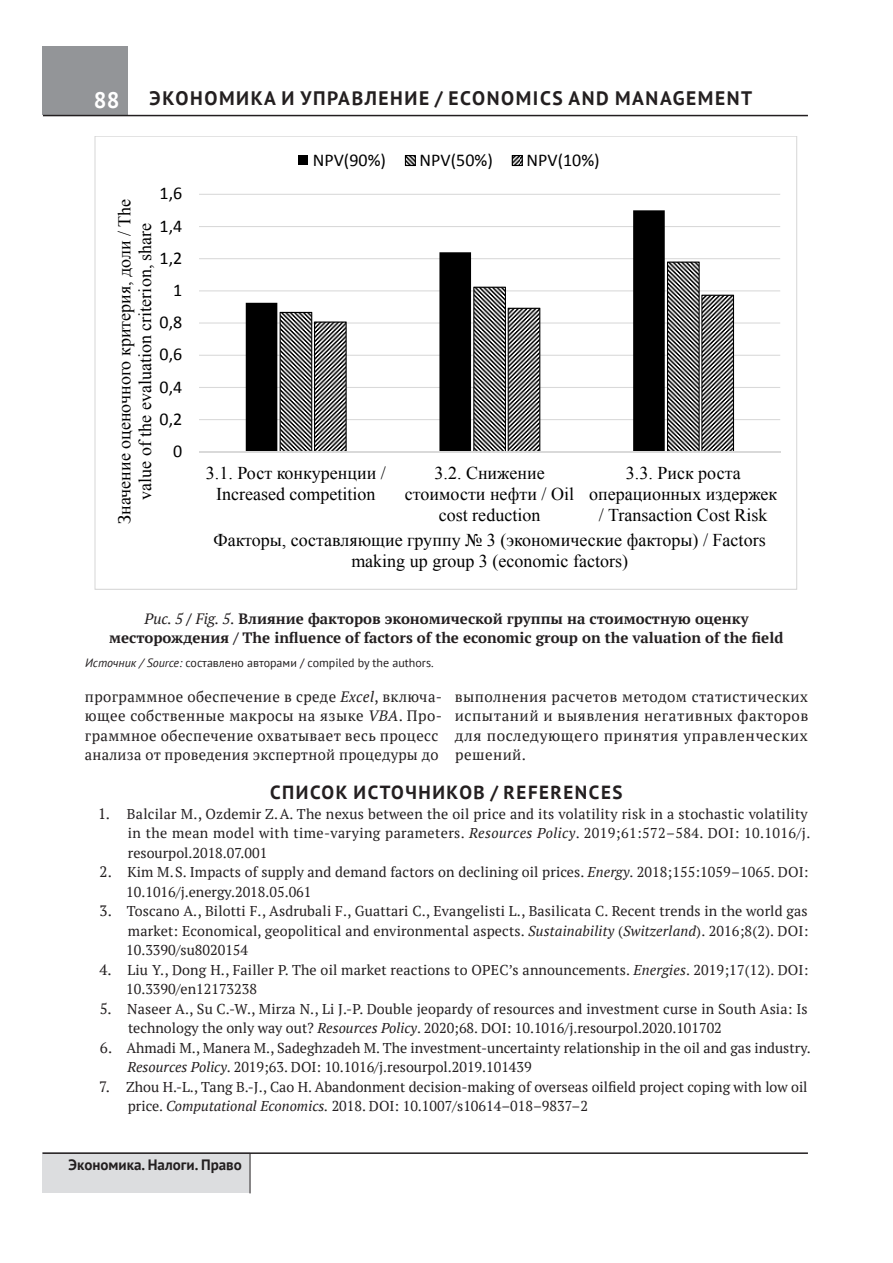
<style>
.page{position:relative;width:893px;height:1263px;background:#fff}
.page>*{position:absolute;margin:0;border:0;box-sizing:border-box;transform-origin:0 0}
.t1{font:700 22.5px "PT Sans";color:#fff}
.t2{font:700 19.5px "PT Sans";letter-spacing:.08em;color:#231f20}
.t3{font:700 18.9px "PT Sans";letter-spacing:.08em;color:#231f20}
.t4{font:18px/20.7px "Times New Roman";color:#000;text-align:center}
.t5{font:18px "Calibri";color:#000}
.t6{font:15px/19.5px "PT Serif";letter-spacing:.025em;color:#231f20}
.t7{font:700 15px/19.5px "PT Serif";color:#231f20;text-align:center}
.t8{font:700 15px "PT Sans";color:#231f20}
.t9{font:14.25px/19.5px "PT Serif";letter-spacing:.005em;color:#231f20}
.t10{font:12px "PT Sans";color:#231f20}
.s1{font-weight:400;font-style:italic}
.s2{font-weight:400}
.s3{font-style:italic}
.s4{font-size:15px}
</style>
<div class="page">
<div style="left:43px;top:47px;width:85px;height:68px;background:#939598"></div>
<hr style="left:43px;top:115px;width:765px;height:1px;background:#231f20">
<div style="left:43px;top:1152px;width:207px;height:41px;background:#dcdddf"></div>
<hr style="left:250px;top:1153px;width:1px;height:40px;background:#231f20">
<hr style="left:43px;top:1152px;width:765px;height:2px;background:#231f20">
<svg style="left:94px;top:136px;width:703px;height:454px"></svg>
<h1 class="t1" style="left:94px;top:85px;width:27px">88</h1>
<h2 class="t2" style="left:150px;top:86px;width:604px">ЭКОНОМИКА И УПРАвЛЕНИЕ / ECONOMICS AND MANAGEMENT</h2>
<p class="t5" style="left:313px;top:148px;width:75px">NPV(90%)</p>
<p class="t5" style="left:420px;top:148px;width:75px">NPV(50%)</p>
<p class="t5" style="left:527px;top:148px;width:75px">NPV(10%)</p>
<p class="t5" style="left:160px;top:182px;width:24px">1,6</p>
<p class="t4" style="left:114px;top:524px;width:327px;rotate:-90deg">Значение оценочного критерия, доли / The</p>
<p class="t5" style="left:160px;top:214px;width:24px">1,4</p>
<p class="t4" style="left:134px;top:500px;width:279px;rotate:-90deg">value of the evaluation criterion, share</p>
<p class="t5" style="left:160px;top:246px;width:24px">1,2</p>
<p class="t5" style="left:173px;top:279px;width:11px">1</p>
<p class="t5" style="left:160px;top:311px;width:24px">0,8</p>
<p class="t5" style="left:160px;top:343px;width:24px">0,6</p>
<p class="t5" style="left:160px;top:375px;width:24px">0,4</p>
<p class="t5" style="left:160px;top:407px;width:24px">0,2</p>
<p class="t5" style="left:173px;top:440px;width:11px">0</p>
<p class="t4" style="left:206px;top:462px;width:181px">3.1. Рост конкуренции /<br>Increased competition</p>
<p class="t4" style="left:405px;top:462px;width:171px">3.2. Снижение стоимости нефти / Oil cost reduction</p>
<p class="t4" style="left:589px;top:462px;width:190px">3.3. Риск роста операционных издержек</p>
<p class="t4" style="left:599px;top:504px;width:170px">/ Transaction Cost Risk</p>
<p class="t4" style="left:214px;top:529px;width:554px">Факторы, составляющие группу № 3 (экономические факторы) / Factors making up group 3 (economic factors)</p>
<p class="t7" style="left:109px;top:608px;width:676px"><span class="s1">Рис. 5</span> / <span class="s1">Fig. 5</span><span class="s2">.</span> Влияние факторов экономической группы на стоимостную оценку месторождения / The influence of factors of the economic group on the valuation of the field</p>
<p class="t10" style="left:85px;top:655px;width:350px"><span class="s3">Источник / Source:</span> составлено авторами / compiled by the authors.</p>
<p class="t6" style="left:85px;top:686px;width:359px">программное обеспечение в среде <span class="s3">Excel</span>, включа&shy;ющее собственные макросы на языке <span class="s3">VBA</span>. Про&shy;граммное обеспечение охватывает весь процесс анализа от проведения экспертной процедуры до</p>
<p class="t6" style="left:455px;top:686px;width:355px;text-align:justify">выполнения расчетов методом статистических испытаний и выявления негативных факторов для последующего принятия управленческих решений.</p>
<h3 class="t3" style="left:270px;top:780px;width:354px">СПИСОК ИСТОЧНИКОВ / REFERENCES</h3>
<p class="t9" style="left:128px;top:804px;width:684px;text-indent:-29px"><span class="s4">1.</span> Balcilar M., Ozdemir Z.A. The nexus between the oil price and its volatility risk in a stochastic volatility in the mean model with time-varying parameters. <span class="s3">Resources Policy</span>. 2019;61:572–584. DOI: 10.1016/j. resourpol.2018.07.001</p>
<p class="t9" style="left:126px;top:862px;width:684px;text-indent:-27px"><span class="s4">2.</span> Kim M.S. Impacts of supply and demand factors on declining oil prices. <span class="s3">Energy</span>. 2018;155:1059–1065. DOI:<br>10.1016/j.energy.2018.05.061</p>
<p class="t9" style="left:126px;top:901px;width:684px;text-align:justify;text-indent:-27px"><span class="s4">3.</span> Toscano A., Bilotti F., Asdrubali F., Guattari C., Evangelisti L., Basilicata C. Recent trends in the world gas market: Economical, geopolitical and environmental aspects. <span class="s3">Sustainability</span> (<span class="s3">Switzerland</span>). 2016;8(2). DOI:<br>10.3390/su8020154</p>
<p class="t9" style="left:126px;top:960px;width:684px;text-indent:-27px"><span class="s4">4.</span> Liu Y., Dong H., Failler P. The oil market reactions to OPEC’s announcements. <span class="s3">Energies</span>. 2019;17(12). DOI:<br>10.3390/en12173238</p>
<p class="t9" style="left:128px;top:999px;width:681px;text-indent:-28px"><span class="s4">5.</span> Naseer A., Su C.-W., Mirza N., Li J.-P. Double jeopardy of resources and investment curse in South Asia: Is technology the only way out? <span class="s3">Resources Policy</span>. 2020;68. DOI: 10.1016/j.resourpol.2020.101702</p>
<p class="t9" style="left:127px;top:1038px;width:685px;text-indent:-28px"><span class="s4">6.</span> Ahmadi M., Manera M., Sadeghzadeh M. The investment-uncertainty relationship in the oil and gas industry.<br><span class="s3">Resources Policy</span>. 2019;63. DOI: 10.1016/j.resourpol.2019.101439</p>
<p class="t9" style="left:128px;top:1077px;width:681px;text-indent:-29px"><span class="s4">7.</span> Zhou H.-L., Tang B.-J., Cao H. Abandonment decision-making of overseas oilfield project coping with low oil price. <span class="s3">Computational Economics.</span> 2018. DOI: 10.1007/s10614–018–9837–2</p>
<p class="t8" style="left:69px;top:1154px;width:175px">Экономика. Налоги. Право</p>
</div>
